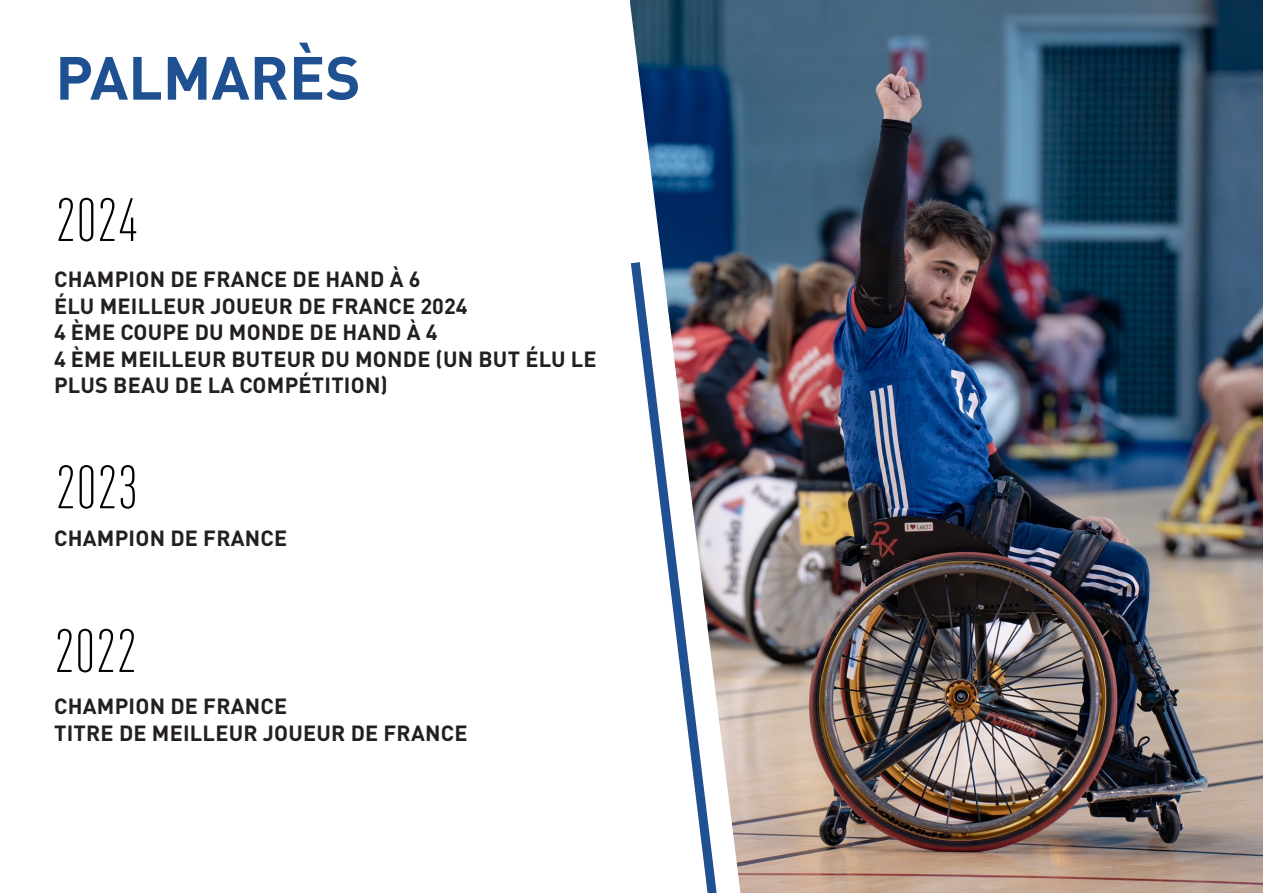
<style>
.page{position:relative;width:1263px;height:893px;background:#fff}
.page>*{position:absolute;margin:0;border:0;box-sizing:border-box;transform-origin:0 0}
.t1{font:300 condensed 60px "DINOT";color:#000001}
.t2{font:700 60px "DINOT";color:#1f5192}
.t3{font:700 21.75px/26.5px "DINOT";letter-spacing:.01em;color:#231f20}
</style>
<div class="page">
<img style="left:740px;top:0;width:523px;height:893px">
<svg style="left:630px;top:0;width:110px;height:253px;background:#355b82"></svg>
<img style="left:630px;top:253px;width:136px;height:640px">
<p class="t2" style="left:55px;top:39px;width:307px">PALMARÈS</p>
<p class="t1" style="left:55px;top:186px;width:85px">2024</p>
<p class="t3" style="left:54px;top:265px;width:368px">CHAMPION DE FRANCE DE HAND À 6</p>
<p class="t3" style="left:54px;top:292px;width:415px">ÉLU MEILLEUR JOUEUR DE FRANCE 2024</p>
<p class="t3" style="left:54px;top:319px;width:385px">4 ÈME COUPE DU MONDE DE HAND À 4</p>
<p class="t3" style="left:54px;top:345px;width:544px">4 ÈME MEILLEUR BUTEUR DU MONDE (UN BUT ÉLU LE<br>PLUS BEAU DE LA COMPÉTITION)</p>
<p class="t1" style="left:55px;top:453px;width:85px">2023</p>
<p class="t3" style="left:54px;top:524px;width:235px">CHAMPION DE FRANCE</p>
<p class="t1" style="left:54px;top:617px;width:85px">2022</p>
<p class="t3" style="left:54px;top:692px;width:235px">CHAMPION DE FRANCE</p>
<p class="t3" style="left:54px;top:719px;width:415px">TITRE DE MEILLEUR JOUEUR DE FRANCE</p>
</div>
